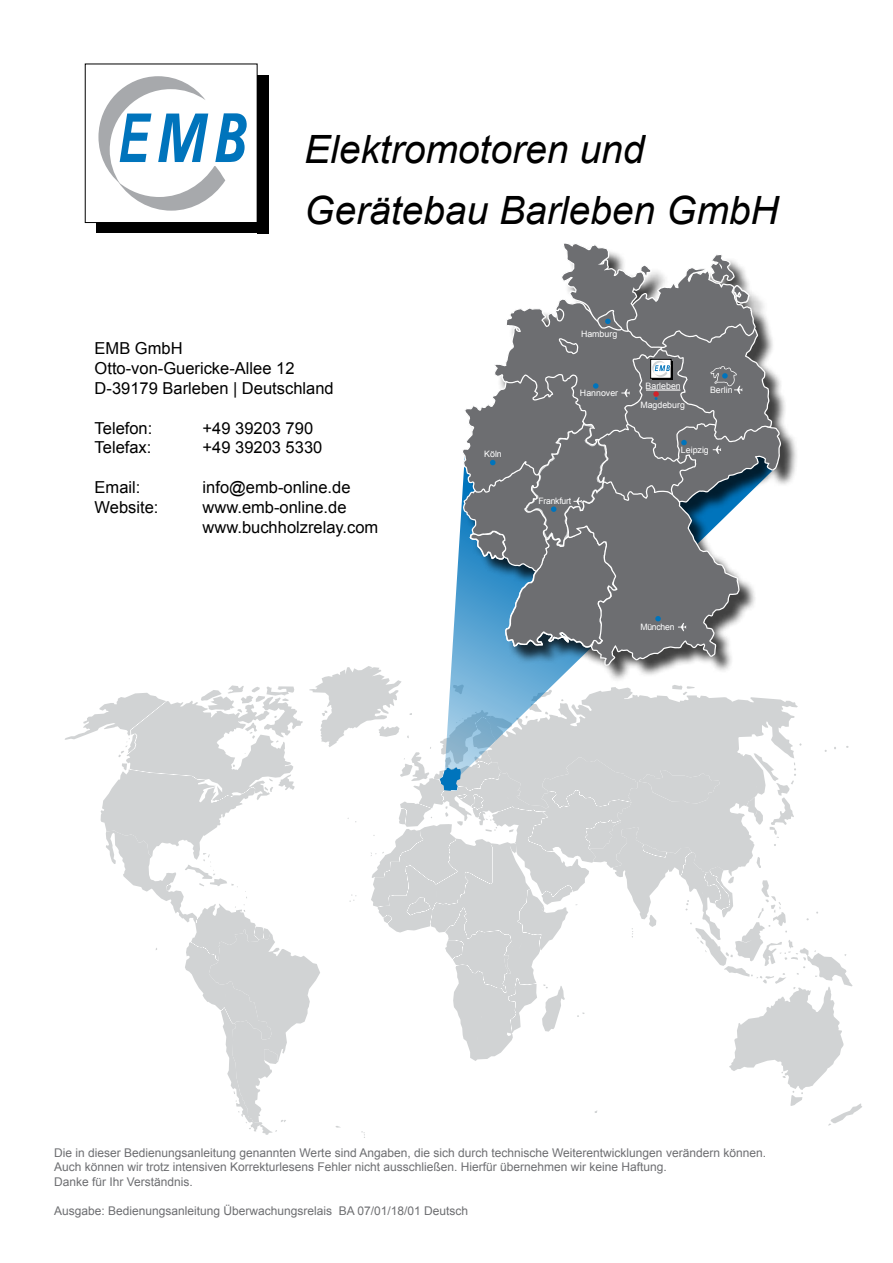
<style>
.page{position:relative;width:893px;height:1263px;background:#fff}
.page>*{position:absolute;margin:0;border:0;box-sizing:border-box;transform-origin:0 0}
.t1{font:italic 39px/61.2px "Arial";color:#000}
.t2{font:16.5px/19.8px "Arial";color:#000}
.t3{font:12px/14.4px "Arial";color:#6d6e71}
.t4{font:8.85px "Arial";color:#fff}
.t5{font:8.85px "Arial";letter-spacing:-.025em;color:#fff}
</style>
<div class="page">
<svg style="left:65px;top:699px;width:797px;height:439px"></svg>
<svg style="left:106px;top:666px;width:672px;height:469px"></svg>
<svg style="left:440px;top:767px;width:21px;height:24px"></svg>
<svg style="left:444px;top:516px;width:332px;height:262px;fill:#d1d3d4"></svg>
<div style="left:465px;top:246px;width:333px;height:437px;background:#000;opacity:.75"></div>
<svg style="left:461px;top:243px;width:320px;height:423px"></svg>
<div style="left:257px;top:75px;width:12px;height:158px;background:#000"></div>
<div style="left:96px;top:223px;width:162px;height:10px;background:#000"></div>
<svg style="left:98px;top:76px;width:149px;height:135px"></svg>
<h1 class="t1" style="left:304px;top:119px;width:476px">Elektromotoren und<br>Gerätebau Barleben GmbH</h1>
<h2 class="t2" style="left:95px;top:339px;width:241px">EMB GmbH<br>Otto-von-Guericke-Allee 12<br>D-39179 Barleben | Deutschland</h2>
<h2 class="t2" style="left:95px;top:418px;width:59px">Telefon:</h2>
<h2 class="t2" style="left:203px;top:418px;width:112px">+49 39203 790</h2>
<h2 class="t2" style="left:95px;top:438px;width:58px">Telefax:</h2>
<h2 class="t2" style="left:203px;top:438px;width:121px">+49 39203 5330</h2>
<h2 class="t2" style="left:95px;top:477px;width:47px">Email:</h2>
<h2 class="t2" style="left:203px;top:477px;width:149px">info@emb-online.de</h2>
<h2 class="t2" style="left:95px;top:497px;width:65px">Website:</h2>
<h2 class="t2" style="left:203px;top:497px;width:177px">www.emb-online.de www.buchholzrelay.com</h2>
<p class="t4" style="left:484px;top:448px;width:19px">Köln</p>
<p class="t4" style="left:581px;top:328px;width:38px">Hamburg</p>
<p class="t4" style="left:580px;top:387px;width:40px">Hannover</p>
<p class="t5" style="left:538px;top:495px;width:34px">Frankfurt</p>
<p class="t4" style="left:646px;top:380px;width:37px">Barleben</p>
<p class="t4" style="left:640px;top:399px;width:46px">Magdeburg</p>
<p class="t4" style="left:710px;top:384px;width:24px">Berlin</p>
<p class="t4" style="left:681px;top:444px;width:29px">Leipzig</p>
<p class="t5" style="left:640px;top:621px;width:36px">München</p>
<p class="t3" style="left:54px;top:1145px;width:713px">Die in dieser Bedienungsanleitung genannten Werte sind Angaben, die sich durch technische Weiterentwicklungen verändern können.<br>Auch können wir trotz intensiven Korrekturlesens Fehler nicht ausschließen. Hierfür übernehmen wir keine Haftung.<br>Danke für Ihr Verständnis.</p>
<p class="t3" style="left:54px;top:1203px;width:416px">Ausgabe: Bedienungsanleitung Überwachungsrelais BA 07/01/18/01 Deutsch</p>
</div>
